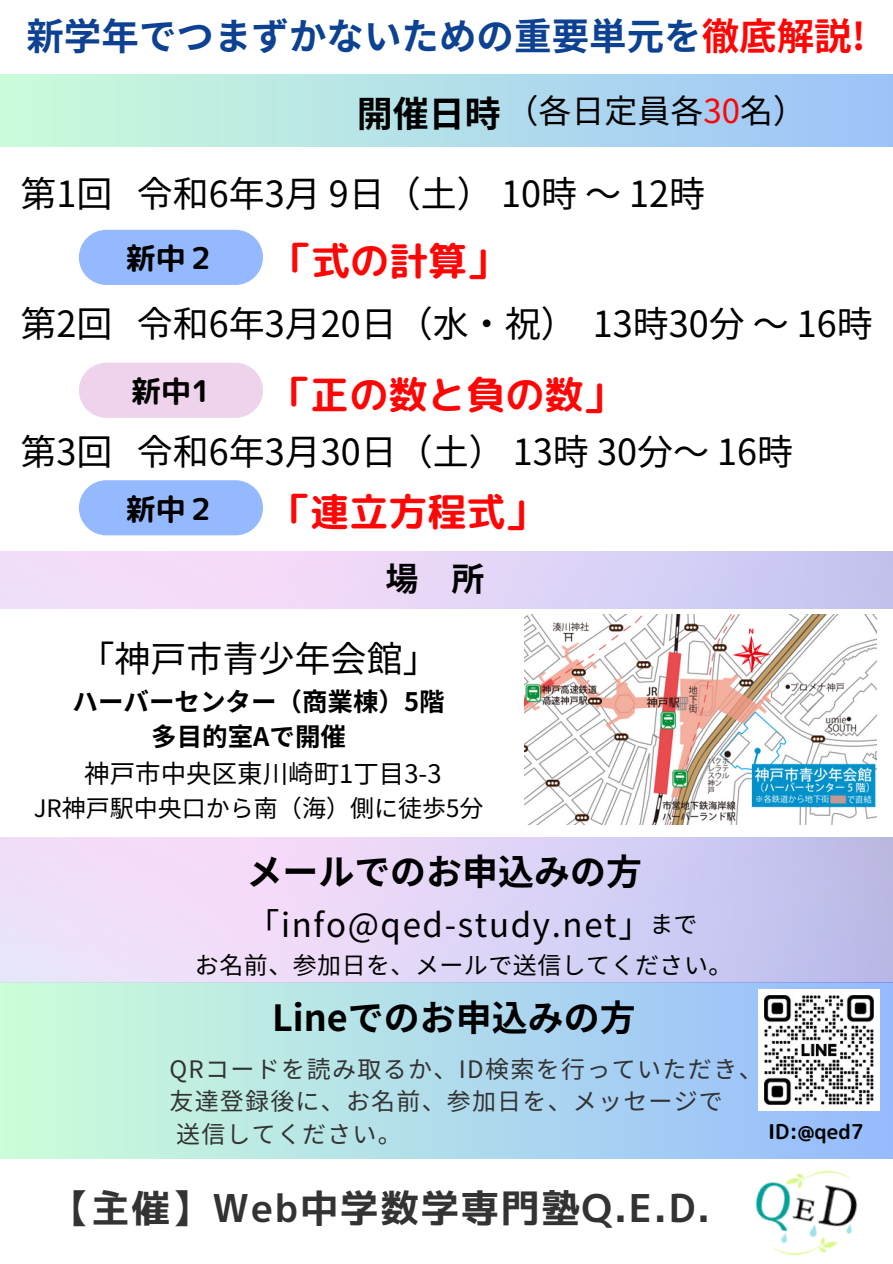
<style>
.page{position:relative;width:893px;height:1264px;background:#fff}
.page>*{position:absolute;margin:0;border:0;box-sizing:border-box;transform-origin:0 0}
.t1{font:39px "rounded mplus 1 p bold";color:#ff0505}
.t2{font:38.25px "mplus 1 p bold";letter-spacing:.05em;color:#333}
.t3{font:700 37.5px "Noto Sans JP";color:#0d4292}
.t4{font:36px "Noto Sans JP";color:#000}
.t5{font:700 36px "Noto Sans JP";color:#000}
.t6{font:33px "Noto Sans JP";letter-spacing:.05em;color:#000}
.t7{font:33px "Noto Sans JP";color:#000}
.t8{font:700 33px "Noto Sans JP";color:#000}
.t9{font:30px "rounded mplus 1 p bold";color:#000}
.t10{font:700 25.5px "Noto Sans JP";color:#000}
.t11{font:25.5px "Noto Sans JP";color:#000}
.t12{font:24px/32.7px "Noto Sans JP";letter-spacing:.05em;color:#333}
.t13{font:24px "Noto Sans JP";letter-spacing:.01em;color:#000}
.t14{font:20.4px "rounded mplus 1 p bold";color:#000}
.s1{color:#ff0505}
</style>
<div class="page">
<div style="left:0;top:982px;width:892px;height:176px;background:linear-gradient(to right,#c8fcd9,#9ec0fe)"></div>
<img style="left:758px;top:989px;width:121px;height:121px">
<img style="left:717px;top:1116px;width:175px;height:140px">
<img style="left:524px;top:614px;width:352px;height:211px">
<div style="left:0;top:75px;width:892px;height:72px;background:linear-gradient(to right,#cafcda,#9cc3f9)"></div>
<div style="left:79px;top:230px;width:184px;height:55px;background:#94b9ff;border-radius:28px"></div>
<div style="left:79px;top:363px;width:184px;height:55px;background:#efd2eb;border-radius:28px"></div>
<div style="left:79px;top:480px;width:184px;height:55px;background:#94b9ff;border-radius:28px"></div>
<h1 class="t3" style="left:26px;top:7px;width:840px">新学年でつまずかないための重要単元を<span class="s1">徹底解説!</span></h1>
<h3 class="t5" style="left:357px;top:85px;width:146px">開催⽇時</h3>
<h2 class="t7" style="left:505px;top:85px;width:302px">（各日定員各<span class="s1">30</span>名）</h2>
<p class="t4" style="left:20px;top:165px;width:686px">第1回 令和6年3⽉ 9⽇（土） 10時～ 12時</p>
<p class="t9" style="left:126px;top:237px;width:91px">新中２</p>
<p class="t1" style="left:272px;top:233px;width:235px">「式の計算」</p>
<h1 class="t4" style="left:21px;top:296px;width:853px">第2回 令和6年3⽉20⽇（水・祝） 13時30分〜 16時</h1>
<h1 class="t9" style="left:131px;top:370px;width:81px">新中1</h1>
<p class="t1" style="left:271px;top:367px;width:352px">「正の数と負の数」</p>
<h4 class="t4" style="left:20px;top:423px;width:774px">第3回 令和6年3月 30日（土） 13時 30分～ 16時</h4>
<h6 class="t9" style="left:126px;top:487px;width:91px">新中２</h6>
<p class="t1" style="left:271px;top:484px;width:274px">「連立方程式」</p>
<h2 class="t8" style="left:385px;top:552px;width:100px">場 所</h2>
<p class="t4" style="left:78px;top:630px;width:362px">「神戸市青少年会館」</p>
<p class="t10" style="left:73px;top:681px;width:373px">ハーバーセンター（商業棟）5階</p>
<p class="t10" style="left:151px;top:716px;width:196px">多目的室Aで開催</p>
<h5 class="t11" style="left:84px;top:753px;width:359px">神戸市中央区東川崎町1丁目 3-3</h5>
<h6 class="t13" style="left:34px;top:789px;width:451px">JR神戸駅中央口から南（海）側に徒歩5分</h6>
<h2 class="t5" style="left:246px;top:843px;width:397px">メールでのお申込みの⽅</h2>
<h3 class="t6" style="left:246px;top:898px;width:406px">「info@qed-study.net」</h3>
<h3 class="t13" style="left:649px;top:905px;width:49px">まで</h3>
<h3 class="t13" style="left:195px;top:946px;width:539px">お名前、参加⽇を、メールで送信してください。</h3>
<h1 class="t5" style="left:272px;top:989px;width:365px">Lineでのお申込みの⽅</h1>
<h1 class="t12" style="left:169px;top:1051px;width:594px">QRコードを読み取るか、ID検索を⾏っていただき、友達登録後に、お名前、参加⽇を、メッセージで<br>送信してください。</h1>
<p class="t2" style="left:51px;top:1180px;width:660px">【主催】Web中学数学専門塾Q.E.D.</p>
<h2 class="t14" style="left:768px;top:1116px;width:97px">ID:@qed7</h2>
</div>
